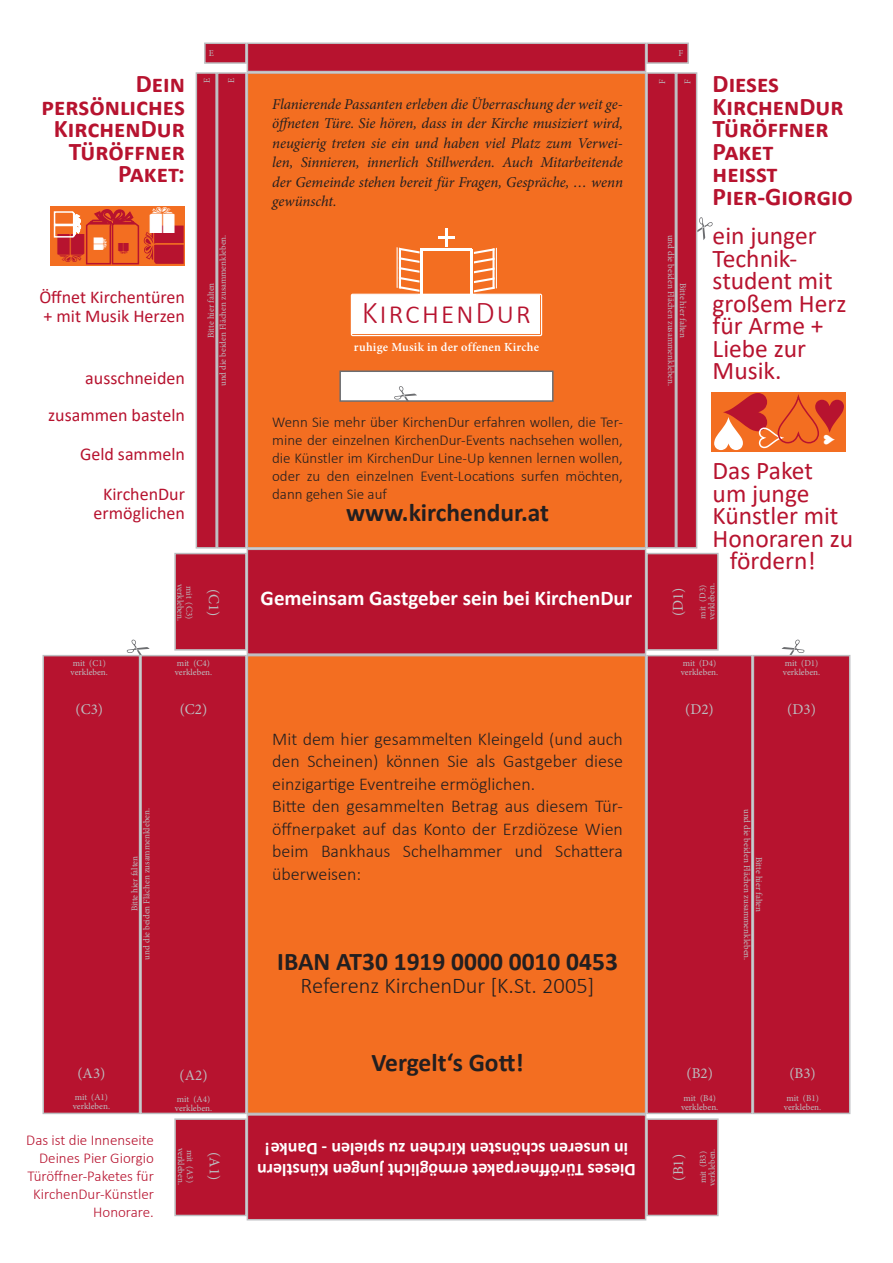
<style>
.page{position:relative;width:893px;height:1263px;background:#fff}
.page>*{position:absolute;margin:0;border:0;box-sizing:border-box;transform-origin:0 0}
.t1{font:72px "Arial";color:#b7132f}
.t2{font:54px "Arial";color:#b7132f}
.t3{font:54px "Arial";color:#fff}
.t4{font:300 31.8px "Calibri";letter-spacing:.05em;color:#b7132f}
.t5{font:25.5px/22.5px "Calibri";color:#b7132f}
.t6{font:700 25.5px/22.5px "Calibri";color:#b7132f;text-align:right}
.t7{font:700 25.5px "Calibri";color:#231f20}
.t8{font:300 22.5px "Calibri";color:#231f20}
.t9{font:700 21px "Calibri";color:#fff}
.t10{font:300 18px/22.5px "Calibri";color:#231f20}
.t11{font:18px/19.5px "Calibri";color:#b7132f;text-align:right}
.t12{font:700 18px/21px "Calibri";color:#fff;text-align:center}
.t13{font:18px "Arial";color:#fff}
.t14{font:italic 15px/19.5px "Minion Pro";letter-spacing:-.005em;color:#231f20;text-align:justify}
.t15{font:300 15px/18px "Calibri";color:#231f20;text-align:justify}
.t16{font:300 15px/18px "Calibri";color:#b7132f;text-align:right}
.t17{font:15px "Minion Pro";color:#bcbdc0}
.t18{font:600 12.3px "Minion Pro";letter-spacing:.02em;color:#fff}
.t19{font:9px/9px "Minion Pro";color:#bcbdc0}
</style>
<div class="page">
<div style="left:247px;top:655px;width:399px;height:459px;background:#f36e21;border:2px solid #bcbdc0"></div>
<div style="left:247px;top:72px;width:399px;height:477px;background:#f36e21;border:2px solid #bcbdc0"></div>
<div style="left:247px;top:549px;width:399px;height:106px;background:#b7132f;border:2px solid #bcbdc0"></div>
<div style="left:247px;top:1114px;width:399px;height:106px;background:#b7132f;border:2px solid #bcbdc0"></div>
<div style="left:247px;top:43px;width:399px;height:29px;background:#b7132f;border:2px solid #bcbdc0"></div>
<div style="left:646px;top:655px;width:107px;height:459px;background:#b7132f;border:2px solid #bcbdc0"></div>
<div style="left:753px;top:655px;width:97px;height:459px;background:#b7132f;border:2px solid #bcbdc0"></div>
<div style="left:140px;top:655px;width:107px;height:459px;background:#b7132f;border:2px solid #bcbdc0"></div>
<div style="left:43px;top:655px;width:97px;height:459px;background:#b7132f;border:2px solid #bcbdc0"></div>
<div style="left:174px;top:553px;width:73px;height:98px;background:#b7132f;border:2px solid #bcbdc0"></div>
<div style="left:646px;top:553px;width:73px;height:98px;background:#b7132f;border:2px solid #bcbdc0"></div>
<div style="left:217px;top:72px;width:30px;height:477px;background:#b7132f;border:2px solid #bcbdc0"></div>
<div style="left:646px;top:72px;width:30px;height:477px;background:#b7132f;border:2px solid #bcbdc0"></div>
<div style="left:174px;top:1118px;width:73px;height:98px;background:#b7132f;border:2px solid #bcbdc0"></div>
<div style="left:646px;top:1118px;width:73px;height:98px;background:#b7132f;border:2px solid #bcbdc0"></div>
<div style="left:204px;top:43px;width:43px;height:21px;background:#b7132f;border:2px solid #bcbdc0"></div>
<div style="left:646px;top:43px;width:43px;height:21px;background:#b7132f;border:2px solid #bcbdc0"></div>
<div style="left:196px;top:72px;width:21px;height:477px;background:#b7132f;border:2px solid #bcbdc0"></div>
<div style="left:676px;top:72px;width:21px;height:477px;background:#b7132f;border:2px solid #bcbdc0"></div>
<div style="left:339px;top:370px;width:215px;height:32px;background:#fff;border:2px solid #6c6d70"></div>
<svg style="left:438px;top:229px;width:16px;height:18px"></svg>
<div style="left:353px;top:296px;width:187px;height:38px;background:#fff"></div>
<div style="left:351px;top:294px;width:191px;height:42px;border:1px solid #fff"></div>
<hr style="left:421px;top:249px;width:51px;height:2px;background:#fff">
<hr style="left:421px;top:249px;width:2px;height:45px;background:#fff">
<hr style="left:470px;top:249px;width:2px;height:45px;background:#fff">
<svg style="left:474px;top:248px;width:21px;height:44px"></svg>
<svg style="left:399px;top:248px;width:21px;height:44px"></svg>
<hr style="left:397px;top:247px;width:1px;height:41px;background:#fff">
<hr style="left:496px;top:248px;width:1px;height:40px;background:#fff">
<svg style="left:127px;top:640px;width:23px;height:15px"></svg>
<svg style="left:782px;top:640px;width:22px;height:15px"></svg>
<svg style="left:697px;top:217px;width:16px;height:23px"></svg>
<svg style="left:394px;top:386px;width:23px;height:15px"></svg>
<div style="left:51px;top:206px;width:134px;height:59px;background:#f36e21"></div>
<div style="left:711px;top:393px;width:135px;height:59px;background:#f36e21"></div>
<svg style="left:758px;top:392px;width:62px;height:57px"></svg>
<svg style="left:53px;top:209px;width:87px;height:56px"></svg>
<h3 class="t6" style="left:42px;top:72px;width:145px">Dein persönliches<br>KirchenDur<br>Türöffner<br>Paket:</h3>
<p class="t19" style="left:209px;top:48px;width:7px">E</p>
<p class="t19" style="left:202px;top:83px;width:7px;rotate:-90deg">E</p>
<p class="t19" style="left:227px;top:83px;width:7px;rotate:-90deg">E</p>
<h3 class="t11" style="left:39px;top:286px;width:147px;text-align:left">Öffnet Kirchentüren + mit Musik Herzen</h3>
<h3 class="t11" style="left:48px;top:359px;width:138px;line-height:36.5px">ausschneiden zusammen basteln</h3>
<h3 class="t11" style="left:80px;top:434px;width:106px;line-height:39.5px">Geld sammeln<br>KirchenDur</h3>
<h3 class="t11" style="left:94px;top:503px;width:93px">ermöglichen</h3>
<p class="t19" style="left:205px;top:386px;width:153px;line-height:12px;text-align:center;rotate:-90deg">Bitte hier falten<br>und die beiden Flächen zusammenkleben.</p>
<p class="t14" style="left:272px;top:94px;width:352px">Flanierende Passanten erleben die Überraschung der weit ge&shy;öffneten Türe. Sie hören, dass in der Kirche musiziert wird, neugierig treten sie ein und haben viel Platz zum Verwei&shy;len, Sinnieren, innerlich Stillwerden. Auch Mitarbeitende der Gemeinde stehen bereit für Fragen, Gespräche, … wenn gewünscht.</p>
<h3 class="t4" style="left:362px;top:293px;width:171px">KirchenDur</h3>
<h3 class="t18" style="left:354px;top:338px;width:187px">ruhige Musik in der offenen Kirche</h3>
<p class="t15" style="left:272px;top:413px;width:352px">Wenn Sie mehr über KirchenDur erfahren wollen, die Ter&shy;mine der einzelnen KirchenDur-Events nachsehen wollen, die Künstler im KirchenDur Line-Up kennen lernen wollen, oder zu den einzelnen Event-Locations surfen möchten, dann gehen Sie auf</p>
<h3 class="t7" style="left:346px;top:495px;width:204px">www.kirchendur.at</h3>
<p class="t19" style="left:71px;top:658px;width:39px">mit (C1) verkleben.</p>
<h3 class="t17" style="left:76px;top:699px;width:29px">(C3)</h3>
<p class="t19" style="left:185px;top:584px;width:39px;rotate:90deg">verkleben.</p>
<p class="t19" style="left:175px;top:658px;width:39px">mit (C4) verkleben.</p>
<h3 class="t17" style="left:180px;top:699px;width:29px">(C2)</h3>
<p class="t19" style="left:194px;top:586px;width:35px;rotate:90deg">mit (C3)</p>
<h3 class="t17" style="left:224px;top:589px;width:29px;rotate:90deg">(C1)</h3>
<p class="t19" style="left:129px;top:959px;width:153px;line-height:12px;text-align:center;rotate:-90deg">Bitte hier falten<br>und die beiden Flächen zusammenkleben.</p>
<h3 class="t17" style="left:77px;top:1063px;width:29px">(A3)</h3>
<p class="t19" style="left:73px;top:1093px;width:39px">mit (A1) verkleben.</p>
<h3 class="t16" style="left:26px;top:1130px;width:129px">Das ist die Innenseite<br>Deines Pier Giorgio<br>Türöffner-Paketes für<br>KirchenDur-Künstler<br>Honorare.</h3>
<h3 class="t17" style="left:180px;top:1065px;width:29px">(A2)</h3>
<p class="t19" style="left:175px;top:1095px;width:39px">mit (A4) verkleben.</p>
<p class="t19" style="left:186px;top:1147px;width:39px;rotate:90deg">verkleben.</p>
<p class="t19" style="left:195px;top:1149px;width:35px;rotate:90deg">mit (A3)</p>
<h3 class="t17" style="left:225px;top:1152px;width:29px;rotate:90deg">(A1)</h3>
<h3 class="t9" style="left:261px;top:583px;width:373px">Gemeinsam Gastgeber sein bei KirchenDur</h3>
<p class="t10" style="left:272px;top:727px;width:352px">Mit dem hier gesammelten Kleingeld (und auch den Scheinen) können Sie als Gastgeber diese einzigartige Eventreihe ermöglichen.<br>Bitte den gesammelten Betrag aus diesem Tür&shy;öffnerpaket auf das Konto der Erzdiözese Wien beim Bankhaus Schelhammer und Schattera überweisen:</p>
<h3 class="t7" style="left:277px;top:943px;width:342px">IBAN AT30 1919 0000 0010 0453</h3>
<h3 class="t8" style="left:301px;top:971px;width:295px">Referenz KirchenDur [K.St. 2005]</h3>
<h3 class="t7" style="left:371px;top:1044px;width:154px">Vergelt‘s Gott!</h3>
<h3 class="t12" style="left:636px;top:1180px;width:380px;rotate:-180deg">Dieses Türöffnerpaket ermöglicht jungen Künstlern in unseren schönsten Kirchen zu spielen - Danke!</h3>
<p class="t19" style="left:678px;top:49px;width:6px">F</p>
<p class="t19" style="left:658px;top:84px;width:6px;rotate:-90deg">F</p>
<p class="t19" style="left:683px;top:84px;width:6px;rotate:-90deg">F</p>
<p class="t19" style="left:689px;top:235px;width:153px;line-height:12px;text-align:center;rotate:90deg">Bitte hier falten<br>und die beiden Flächen zusammenkleben.</p>
<h3 class="t6" style="left:713px;top:72px;width:142px;text-align:left">Dieses<br>KirchenDur<br>Türöffner<br>Paket<br>heisst<br>Pier-Giorgio</h3>
<h3 class="t5" style="left:713px;top:224px;width:135px">ein junger<br>Technik&shy;student mit großem Herz für Arme +<br>Liebe zur<br>Musik.</h3>
<h1 class="t1" style="left:799px;top:391px;width:44px;rotate:90deg">♥</h1>
<h2 class="t3" style="left:745px;top:474px;width:34px;rotate:-180deg">♥</h2>
<h2 class="t2" style="left:813px;top:376px;width:34px">♥</h2>
<h3 class="t13" style="left:816px;top:445px;width:12px;rotate:-90deg">♥</h3>
<h3 class="t5" style="left:713px;top:459px;width:102px">Das Paket</h3>
<h3 class="t5" style="left:713px;top:482px;width:98px">um junge</h3>
<h3 class="t5" style="left:713px;top:504px;width:127px">Künstler mit</h3>
<h3 class="t5" style="left:713px;top:527px;width:142px">Honoraren zu</h3>
<h3 class="t5" style="left:730px;top:549px;width:87px">fördern!</h3>
<h3 class="t17" style="left:668px;top:616px;width:30px;rotate:-90deg">(D1)</h3>
<p class="t19" style="left:698px;top:620px;width:39px;rotate:-90deg">mit (D3) verkleben.</p>
<p class="t19" style="left:681px;top:659px;width:39px">mit (D4) verkleben.</p>
<h3 class="t17" style="left:685px;top:699px;width:30px">(D2)</h3>
<p class="t19" style="left:783px;top:659px;width:39px">mit (D1) verkleben.</p>
<h3 class="t17" style="left:787px;top:699px;width:30px">(D3)</h3>
<p class="t19" style="left:765px;top:809px;width:153px;line-height:12px;text-align:center;rotate:90deg">Bitte hier falten<br>und die beiden Flächen zusammenkleben.</p>
<h3 class="t17" style="left:686px;top:1063px;width:28px">(B2)</h3>
<p class="t19" style="left:681px;top:1093px;width:39px">mit (B4) verkleben.</p>
<h3 class="t17" style="left:668px;top:1180px;width:28px;rotate:-90deg">(B1)</h3>
<p class="t19" style="left:698px;top:1186px;width:39px;rotate:-90deg">mit (B3) verkleben.</p>
<h3 class="t17" style="left:789px;top:1063px;width:28px">(B3)</h3>
<p class="t19" style="left:784px;top:1093px;width:39px">mit (B1) verkleben.</p>
</div>
